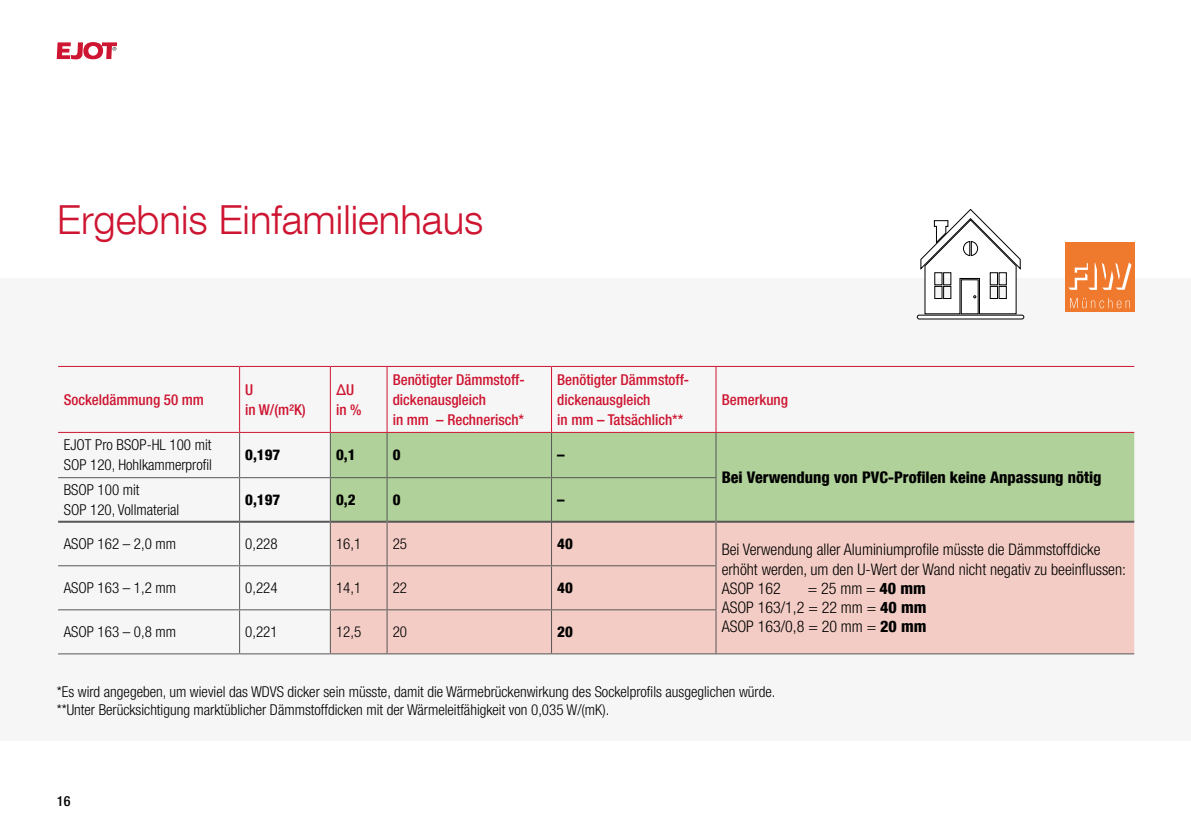
<style>
.page{position:relative;width:1191px;height:840px;background:#fff}
.page>*{position:absolute;margin:0;border:0;box-sizing:border-box;transform-origin:0 0}
.t1{font:300 40px "Helvetica Neue LT Com";color:#ce1531}
.t2{font:300 condensed 16px/19.2px "Helvetica Neue LT Com";color:#000}
.t3{font:800 condensed 16px "Helvetica Neue LT Com";color:#000}
.t4{font:300 condensed 15px/20px "Helvetica Neue LT Com";color:#000}
.t5{font:500 condensed 15px/20px "Helvetica Neue LT Com";color:#ce1531}
.t6{font:800 condensed 15px "Helvetica Neue LT Com";color:#000}
.t7{font:500 condensed 14px "Helvetica Neue LT Com";color:#000}
.s1{font-weight:800}
</style>
<div class="page">
<svg style="left:57px;top:42px;width:60px;height:17px"></svg>
<div style="left:0;top:278px;width:1191px;height:462px;background:#f6f6f6"></div>
<div style="left:331px;top:432px;width:803px;height:88px;background:#b0d199"></div>
<div style="left:331px;top:522px;width:803px;height:131px;background:#f3cdc5"></div>
<hr style="left:239px;top:367px;width:1px;height:64px;background:#ce1531">
<hr style="left:330px;top:367px;width:1px;height:64px;background:#ce1531">
<hr style="left:386px;top:367px;width:1px;height:64px;background:#ce1531">
<hr style="left:58px;top:366px;width:182px;height:1px;background:#ce1531">
<hr style="left:240px;top:366px;width:90px;height:1px;background:#ce1531">
<hr style="left:330px;top:366px;width:57px;height:1px;background:#ce1531">
<hr style="left:387px;top:366px;width:164px;height:1px;background:#ce1531">
<hr style="left:551px;top:366px;width:165px;height:1px;background:#ce1531">
<hr style="left:716px;top:366px;width:418px;height:1px;background:#ce1531">
<hr style="left:58px;top:431px;width:182px;height:1px;background:#ce1531">
<hr style="left:240px;top:431px;width:90px;height:1px;background:#ce1531">
<hr style="left:330px;top:431px;width:57px;height:1px;background:#ce1531">
<hr style="left:387px;top:431px;width:164px;height:1px;background:#ce1531">
<hr style="left:551px;top:431px;width:165px;height:1px;background:#ce1531">
<hr style="left:716px;top:431px;width:418px;height:1px;background:#ce1531">
<hr style="left:58px;top:477px;width:182px;height:1px;background:#575756">
<hr style="left:240px;top:477px;width:90px;height:1px;background:#575756">
<hr style="left:330px;top:477px;width:57px;height:1px;background:#575756">
<hr style="left:387px;top:477px;width:164px;height:1px;background:#575756">
<hr style="left:551px;top:477px;width:165px;height:1px;background:#575756">
<hr style="left:58px;top:565px;width:182px;height:1px;background:#575756">
<hr style="left:240px;top:565px;width:90px;height:1px;background:#575756">
<hr style="left:330px;top:565px;width:57px;height:1px;background:#575756">
<hr style="left:387px;top:565px;width:164px;height:1px;background:#575756">
<hr style="left:551px;top:565px;width:165px;height:1px;background:#575756">
<hr style="left:58px;top:609px;width:182px;height:1px;background:#575756">
<hr style="left:240px;top:609px;width:90px;height:1px;background:#575756">
<hr style="left:330px;top:609px;width:57px;height:1px;background:#575756">
<hr style="left:387px;top:609px;width:164px;height:1px;background:#575756">
<hr style="left:551px;top:609px;width:165px;height:1px;background:#575756">
<hr style="left:58px;top:653px;width:182px;height:1px;background:#575756">
<hr style="left:240px;top:653px;width:90px;height:1px;background:#575756">
<hr style="left:330px;top:653px;width:57px;height:1px;background:#575756">
<hr style="left:387px;top:653px;width:164px;height:1px;background:#575756">
<hr style="left:551px;top:653px;width:165px;height:1px;background:#575756">
<hr style="left:551px;top:367px;width:1px;height:64px;background:#ce1531">
<hr style="left:715px;top:367px;width:1px;height:64px;background:#ce1531">
<hr style="left:716px;top:653px;width:418px;height:1px;background:#575756">
<hr style="left:716px;top:520px;width:418px;height:2px;background:#575756">
<hr style="left:58px;top:520px;width:181px;height:2px;background:#575756">
<hr style="left:240px;top:520px;width:90px;height:2px;background:#575756">
<hr style="left:331px;top:520px;width:55px;height:2px;background:#575756">
<hr style="left:387px;top:520px;width:164px;height:2px;background:#575756">
<hr style="left:552px;top:520px;width:163px;height:2px;background:#575756">
<hr style="left:239px;top:432px;width:1px;height:45px;background:#575756">
<hr style="left:330px;top:432px;width:1px;height:45px;background:#575756">
<hr style="left:386px;top:432px;width:1px;height:45px;background:#575756">
<hr style="left:551px;top:432px;width:1px;height:45px;background:#575756">
<hr style="left:715px;top:432px;width:1px;height:45px;background:#575756">
<hr style="left:239px;top:478px;width:1px;height:43px;background:#575756">
<hr style="left:330px;top:478px;width:1px;height:43px;background:#575756">
<hr style="left:386px;top:478px;width:1px;height:43px;background:#575756">
<hr style="left:551px;top:478px;width:1px;height:43px;background:#575756">
<hr style="left:715px;top:478px;width:1px;height:43px;background:#575756">
<hr style="left:239px;top:521px;width:1px;height:44px;background:#575756">
<hr style="left:330px;top:521px;width:1px;height:44px;background:#575756">
<hr style="left:386px;top:521px;width:1px;height:44px;background:#575756">
<hr style="left:551px;top:521px;width:1px;height:44px;background:#575756">
<hr style="left:715px;top:521px;width:1px;height:44px;background:#575756">
<hr style="left:239px;top:566px;width:1px;height:43px;background:#575756">
<hr style="left:330px;top:566px;width:1px;height:43px;background:#575756">
<hr style="left:386px;top:566px;width:1px;height:43px;background:#575756">
<hr style="left:551px;top:566px;width:1px;height:43px;background:#575756">
<hr style="left:715px;top:566px;width:1px;height:43px;background:#575756">
<hr style="left:239px;top:610px;width:1px;height:43px;background:#575756">
<hr style="left:330px;top:610px;width:1px;height:43px;background:#575756">
<hr style="left:386px;top:610px;width:1px;height:43px;background:#575756">
<hr style="left:551px;top:610px;width:1px;height:43px;background:#575756">
<hr style="left:715px;top:610px;width:1px;height:43px;background:#575756">
<div style="left:1065px;top:242px;width:69px;height:69px;background:#ef792c"></div>
<svg style="left:1068px;top:262px;width:63px;height:28px"></svg>
<svg style="left:1070px;top:298px;width:60px;height:10px"></svg>
<svg style="left:920px;top:209px;width:100px;height:105px"></svg>
<div style="left:917px;top:315px;width:107px;height:4px;border:1px solid #000;border-radius:2px"></div>
<h1 class="t1" style="left:57px;top:195px;width:427px">Ergebnis Einfamilienhaus</h1>
<p class="t5" style="left:64px;top:389px;width:142px">Sockeldämmung 50 mm</p>
<p class="t5" style="left:245px;top:379px;width:62px">U<br>in W/(m²K)</p>
<p class="t5" style="left:336px;top:379px;width:27px">ΔU in %</p>
<p class="t5" style="left:393px;top:369px;width:133px">Benötigter Dämmstoff&shy;dickenausgleich<br>in mm – Rechnerisch*</p>
<p class="t5" style="left:557px;top:369px;width:133px">Benötigter Dämmstoff&shy;dickenausgleich<br>in mm – Tatsächlich**</p>
<p class="t5" style="left:721px;top:389px;width:68px">Bemerkung</p>
<p class="t4" style="left:64px;top:435px;width:150px">EJOT Pro BSOP-HL 100 mit<br>SOP 120, Hohlkammerprofil</p>
<p class="t6" style="left:245px;top:445px;width:37px">0,197</p>
<p class="t6" style="left:336px;top:445px;width:21px">0,1</p>
<p class="t6" style="left:393px;top:445px;width:9px">0</p>
<p class="t6" style="left:557px;top:445px;width:9px">–</p>
<p class="t3" style="left:721px;top:467px;width:381px">Bei Verwendung von PVC-Profilen keine Anpassung nötig</p>
<p class="t4" style="left:64px;top:479px;width:117px">BSOP 100 mit<br>SOP 120, Vollmaterial</p>
<p class="t6" style="left:245px;top:490px;width:37px">0,197</p>
<p class="t6" style="left:336px;top:490px;width:21px">0,2</p>
<p class="t6" style="left:393px;top:490px;width:9px">0</p>
<p class="t6" style="left:557px;top:490px;width:9px">–</p>
<p class="t4" style="left:64px;top:533px;width:114px">ASOP 162 – 2,0 mm</p>
<p class="t4" style="left:245px;top:533px;width:34px">0,228</p>
<p class="t4" style="left:336px;top:533px;width:27px">16,1</p>
<p class="t4" style="left:393px;top:533px;width:16px">25</p>
<p class="t6" style="left:557px;top:534px;width:17px">40</p>
<p class="t2" style="left:721px;top:539px;width:406px">Bei Verwendung aller Aluminiumprofile müsste die Dämmstoffdicke erhöht werden, um den U-Wert der Wand nicht negativ zu beeinflussen:<br>ASOP 162</p>
<p class="t4" style="left:64px;top:577px;width:114px">ASOP 163 – 1,2 mm</p>
<p class="t4" style="left:245px;top:577px;width:34px">0,224</p>
<p class="t4" style="left:336px;top:577px;width:27px">14,1</p>
<p class="t4" style="left:393px;top:577px;width:16px">22</p>
<p class="t6" style="left:557px;top:578px;width:17px">40</p>
<p class="t4" style="left:64px;top:621px;width:114px">ASOP 163 – 0,8 mm</p>
<p class="t4" style="left:245px;top:621px;width:34px">0,221</p>
<p class="t4" style="left:336px;top:621px;width:27px">12,5</p>
<p class="t4" style="left:393px;top:621px;width:16px">20</p>
<p class="t6" style="left:557px;top:622px;width:17px">20</p>
<p class="t2" style="left:721px;top:578px;width:206px;text-align:justify;text-indent:86px">= 25 mm = <span class="s1">40 mm </span>ASOP 163/1,2 = 22 mm = <span class="s1">40 mm </span>ASOP 163/0,8 = 20 mm = <span class="s1">20 mm</span></p>
<p class="t4" style="left:57px;top:682px;width:720px;line-height:18px">*Es wird angegeben, um wieviel das WDVS dicker sein müsste, damit die Wärmebrückenwirkung des Sockelprofils ausgeglichen würde. **Unter Berücksichtigung marktüblicher Dämmstoffdicken mit der Wärmeleitfähigkeit von 0,035 W/(mK).</p>
<p class="t7" style="left:57px;top:792px;width:15px">16</p>
</div>
